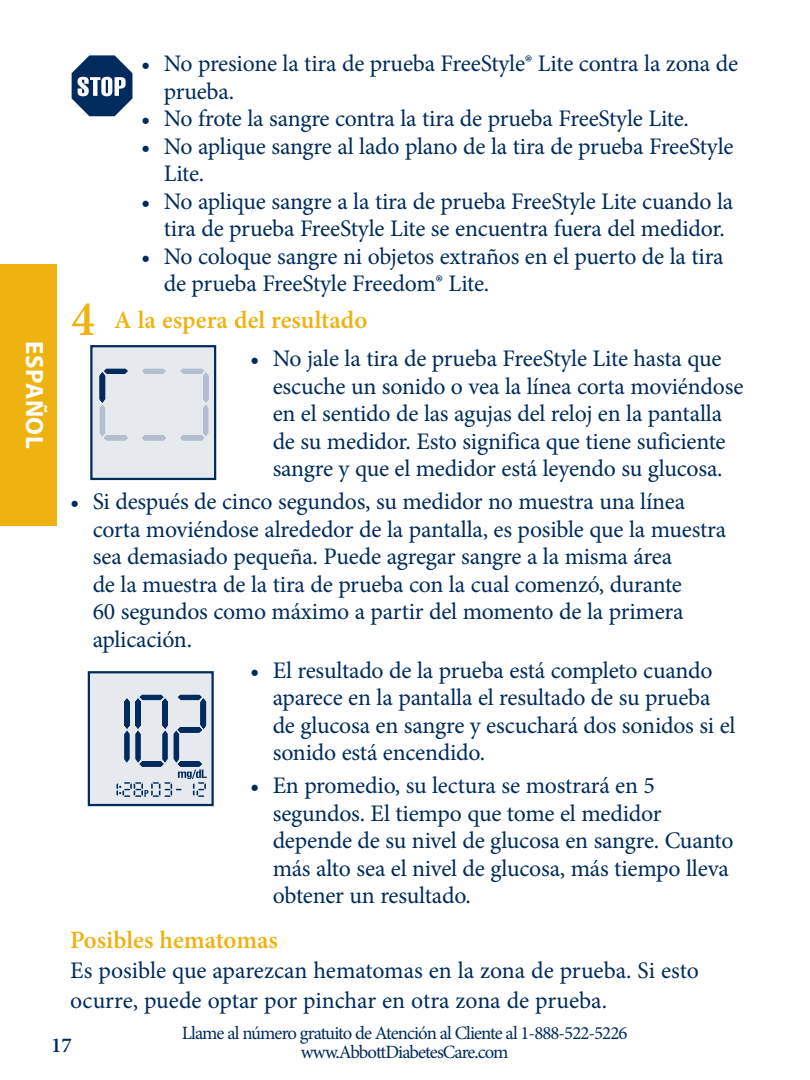
<style>
.page{position:relative;width:810px;height:1080px;background:#fff}
.page>*{position:absolute;margin:0;border:0;box-sizing:border-box;transform-origin:0 0}
.t1{font:600 50px "Minion Pro";color:#eeb211;scale:.95 1}
.t2{font:600 25px "Minion Pro";color:#eeb211}
.t3{font:700 25px "Myriad Pro";letter-spacing:.02em;color:#fff}
.t4{font:23.75px/27.5px "Minion Pro";letter-spacing:-.01em;color:#002b5c}
.t5{font:600 21.25px "Minion Pro";color:#002b5c}
.t6{font:18.75px/18.8px "Minion Pro";letter-spacing:-.05em;color:#002b5c;text-align:center}
</style>
<div class="page">
<div style="left:0;top:265px;width:56px;height:261px;background:#eeb211"></div>
<svg style="left:72px;top:55px;width:60px;height:61px"></svg>
<svg style="left:93px;top:348px;width:120px;height:129px;background:#dee3e9"></svg>
<div style="left:90px;top:345px;width:126px;height:135px;border:2px solid #002b5c"></div>
<svg style="left:91px;top:674px;width:120px;height:129px;background:#c2ccd8"></svg>
<div style="left:88px;top:671px;width:126px;height:135px;border:2px solid #002b5c"></div>
<p class="t3" style="left:51px;top:341px;width:109px;rotate:90deg">ESPAÑOL</p>
<p class="t4" style="left:164px;top:50px;width:576px;text-indent:-22px">• No presione la tira de prueba FreeStyle® Lite contra la zona de prueba.</p>
<p class="t4" style="left:141px;top:105px;width:549px">• No frote la sangre contra la tira de prueba FreeStyle Lite.</p>
<p class="t4" style="left:164px;top:132px;width:571px;text-indent:-22px">• No aplique sangre al lado plano de la tira de prueba FreeStyle<br>Lite.</p>
<p class="t4" style="left:141px;top:187px;width:594px;text-align:center">• No aplique sangre a la tira de prueba FreeStyle Lite cuando la tira de prueba FreeStyle Lite se encuentra fuera del medidor.</p>
<p class="t4" style="left:164px;top:242px;width:562px;text-indent:-22px">• No coloque sangre ni objetos extraños en el puerto de la tira de prueba FreeStyle Freedom® Lite.</p>
<p class="t2" style="left:114px;top:302px;width:255px">A la espera del resultado</p>
<p class="t4" style="left:273px;top:345px;width:472px;text-indent:-22px">• No jale la tira de prueba FreeStyle Lite hasta que escuche un sonido o vea la línea corta moviéndose en el sentido de las agujas del reloj en la pantalla de su medidor. Esto significa que tiene suficiente sangre y que el medidor está leyendo su glucosa.</p>
<p class="t4" style="left:93px;top:488px;width:635px;text-indent:-22px">• Si después de cinco segundos, su medidor no muestra una línea corta moviéndose alrededor de la pantalla, es posible que la muestra sea demasiado pequeña. Puede agregar sangre a la misma área<br>de la muestra de la tira de prueba con la cual comenzó, durante<br>60 segundos como máximo a partir del momento de la primera aplicación.</p>
<p class="t4" style="left:273px;top:657px;width:464px;text-indent:-22px">• El resultado de la prueba está completo cuando aparece en la pantalla el resultado de su prueba de glucosa en sangre y escuchará dos sonidos si el sonido está encendido.</p>
<p class="t4" style="left:273px;top:772px;width:462px;text-indent:-22px">• En promedio, su lectura se mostrará en 5 segundos. El tiempo que tome el medidor depende de su nivel de glucosa en sangre. Cuanto más alto sea el nivel de glucosa, más tiempo lleva obtener un resultado.</p>
<p class="t2" style="left:70px;top:923px;width:209px">Posibles hematomas</p>
<p class="t4" style="left:70px;top:956px;width:630px;line-height:30px">Es posible que aparezcan hematomas en la zona de prueba. Si esto ocurre, puede optar por pinchar en otra zona de prueba.</p>
<h1 class="t1" style="left:72px;top:284px;width:26px">4</h1>
<p class="t5" style="left:51px;top:1031px;width:22px">17</p>
<p class="t6" style="left:182px;top:1024px;width:447px">Llame al número gratuito de Atención al Cliente al 1-888-522-5226 www.AbbottDiabetesCare.com</p>
</div>
